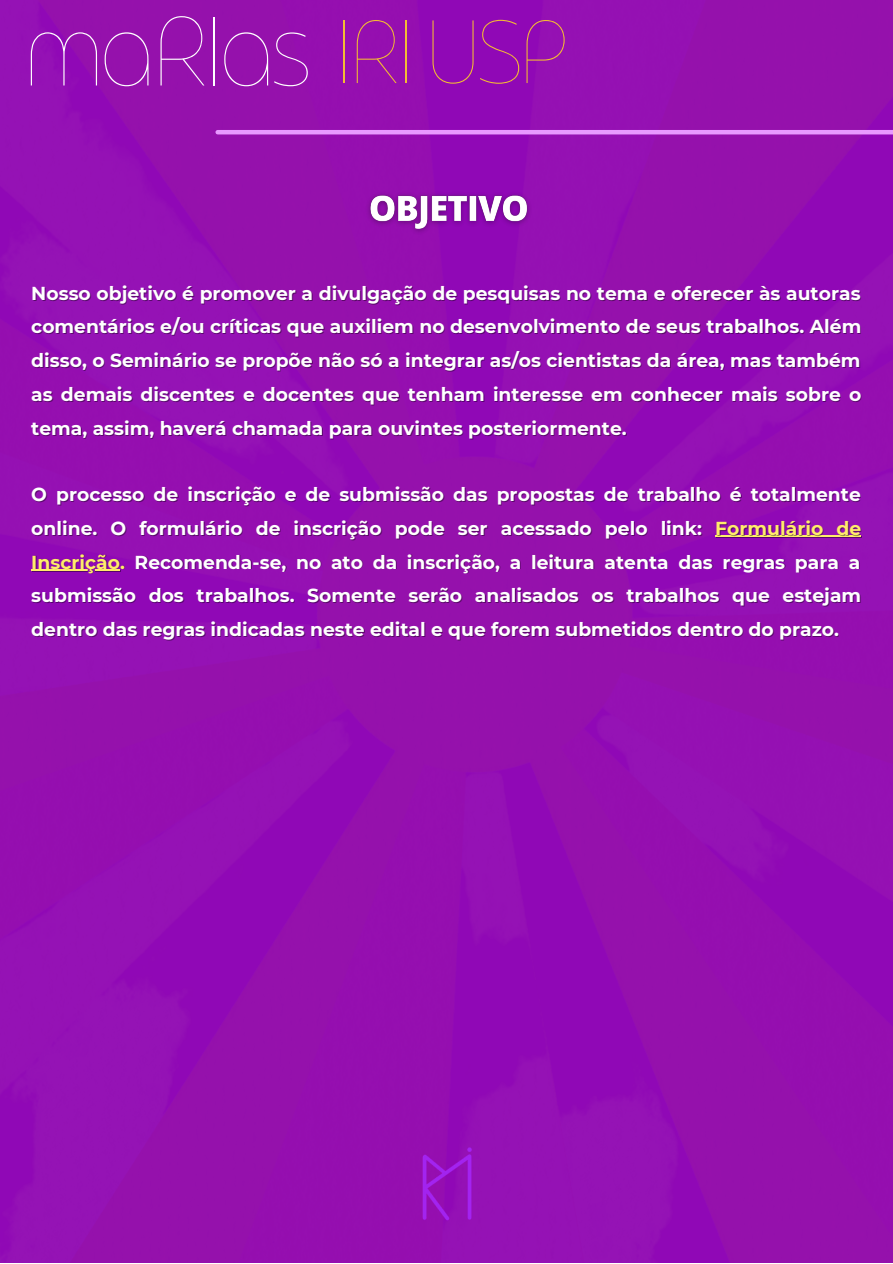
<style>
.page{position:relative;width:893px;height:1264px;background:#fff}
.page>*{position:absolute;margin:0;border:0;box-sizing:border-box;transform-origin:0 0}
.t1{font:100 98.4px "Eastman Grotesque Alt Trial";letter-spacing:-.05em;color:#fff}
.t2{font:100 89.4px "Eastman Grotesque Alt Trial";letter-spacing:-.05em;color:#f3bc33}
.t3{font:700 18.75px/33.8px "Montserrat";color:#fff;text-align:justify}
.s1{color:#ffec6a}
.s2{color:rgb(0 0 0/.4)}
</style>
<div class="page">
<img style="left:0;top:0;width:892px;height:1262px">
<hr style="left:716px;top:536px;width:146px;height:2px;background:#57086c">
<hr style="left:715px;top:536px;width:146px;height:1px;background:#ffec6a">
<hr style="left:32px;top:570px;width:89px;height:1px;background:#000;opacity:.4">
<hr style="left:31px;top:569px;width:89px;height:1px;background:#ffec6a">
<hr style="left:218px;top:130px;width:674px;height:4px;background:#e899ff">
<img style="left:359px;top:176px;width:178px;height:67px">
<img style="left:405px;top:1143px;width:87px;height:88px">
<p class="t1" style="left:24px;top:13px;width:289px">maRIas</p>
<p class="t2" style="left:335px;top:17px;width:235px">IRI USP</p>
<p class="t3" style="left:31px;top:276px;width:831px">Nosso objetivo é promover a divulgação de pesquisas no tema e oferecer às autoras comentários e/ou críticas que auxiliem no desenvolvimento de seus trabalhos. Além disso, o Seminário se propõe não só a integrar as/os cientistas da área, mas também as demais discentes e docentes que tenham interesse em conhecer mais sobre o tema, assim, haverá chamada para ouvintes posteriormente.</p>
<p class="t3" style="left:31px;top:477px;width:831px">O processo de inscrição e de submissão das propostas de trabalho é totalmente online. O formulário de inscrição pode ser acessado pelo link: <span class="s1">Formulário de Inscrição</span><span class="s2">.</span> Recomenda-se, no ato da inscrição, a leitura atenta das regras para a submissão dos trabalhos. Somente serão analisados os trabalhos que estejam dentro das regras indicadas neste edital e que forem submetidos dentro do prazo.</p>
</div>
